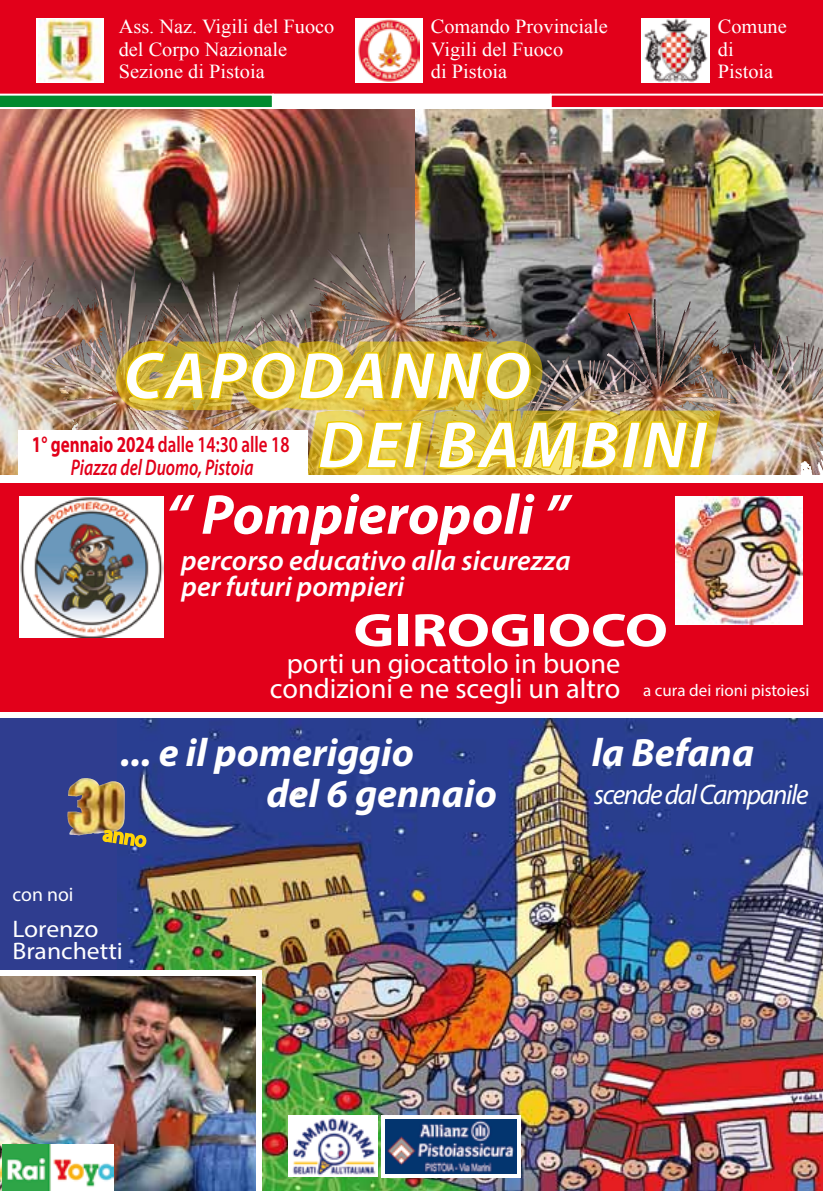
<style>
.page{position:relative;width:823px;height:1191px;background:#fff}
.page>*{position:absolute;margin:0;border:0;box-sizing:border-box;transform-origin:0 0}
.t1{font:italic 700 56.6px "Myriad Pro";color:#fff}
.t2{font:700 47.2px "Myriad Pro";color:#fff;scale:1.27 1}
.t3{font:italic 700 39.6px/41px "Myriad Pro";color:#fff}
.t4{font:28.4px/25px "Myriad Pro";color:#fff;text-align:center}
.t5{font:italic 600 28.4px/25.6px "Myriad Pro";color:#fff}
.t6{font:italic 28.4px "Myriad Pro";letter-spacing:-.05em;color:#fff}
.t7{font:24px/22.6px "Myriad Pro";color:#fff;scale:1.07 1}
.t8{font:italic 600 22.6px/22.6px "Myriad Pro";color:#e2001a;text-align:center;scale:.75 1}
.t9{font:19.8px/22.6px "Times New Roman";color:#fff}
.t10{font:19.8px "Myriad Pro";color:#fff}
.t11{font:17px "Myriad Pro";color:#fff}
.s1{font-weight:700;font-style:normal}
.s2{font-style:normal}
</style>
<div class="page">
<img style="left:0;top:109px;width:415px;height:232px">
<img style="left:415px;top:109px;width:407px;height:341px">
<div style="left:0;top:0;width:822px;height:102px;background:#e2001a"></div>
<div style="left:355px;top:18px;width:67px;height:65px;background:#fff"></div>
<img style="left:358px;top:19px;width:61px;height:62px">
<div style="left:36px;top:18px;width:67px;height:65px;background:#fff"></div>
<img style="left:39px;top:19px;width:62px;height:62px">
<img style="left:641px;top:18px;width:67px;height:65px">
<img style="left:720px;top:360px;width:9px;height:61px">
<img style="left:648px;top:299px;width:8px;height:42px">
<img style="left:211px;top:271px;width:5px;height:45px">
<img style="left:0;top:258px;width:170px;height:217px">
<div style="left:272px;top:94px;width:279px;height:15px;background:#fff"></div>
<svg style="left:549px;top:94px;width:273px;height:15px"></svg>
<svg style="left:0;top:94px;width:274px;height:15px;background:#3ea661"></svg>
<div style="left:0;top:695px;width:128px;height:496px;background:#2f3d8f"></div>
<img style="left:118px;top:718px;width:704px;height:473px">
<img style="left:270px;top:313px;width:40px;height:28px">
<img style="left:67px;top:778px;width:15px;height:54px">
<svg style="left:101px;top:810px;width:46px;height:51px"></svg>
<div style="left:0;top:970px;width:261px;height:221px;background:#fff"></div>
<img style="left:0;top:976px;width:255px;height:215px">
<div style="left:0;top:709px;width:822px;height:9px;background:#fff"></div>
<img style="left:288px;top:1115px;width:89px;height:61px">
<img style="left:2px;top:1144px;width:112px;height:47px">
<img style="left:357px;top:232px;width:18px;height:44px">
<img style="left:116px;top:341px;width:604px;height:134px">
<div style="left:18px;top:430px;width:289px;height:49px;background:#fff"></div>
<div style="left:0;top:483px;width:822px;height:229px;background:#e2001a"></div>
<img style="left:19px;top:497px;width:144px;height:140px">
<img style="left:675px;top:497px;width:126px;height:127px">
<svg style="left:381px;top:1115px;width:139px;height:62px"></svg>
<img style="left:385px;top:1119px;width:131px;height:54px">
<p class="t9" style="left:119px;top:15px;width:217px">Ass. Naz. Vigili del Fuoco del Corpo Nazionale<br>Sezione di Pistoia</p>
<p class="t9" style="left:430px;top:15px;width:178px">Comando Provinciale<br>Vigili del Fuoco<br>di Pistoia</p>
<p class="t9" style="left:717px;top:15px;width:70px">Comune di<br>Pistoia</p>
<p class="t8" style="left:32px;top:433px;width:345px"><span class="s1">1° gennaio 2024</span> <span class="s2">dalle 14:30 alle 18<br></span>Piazza del Duomo, Pistoia</p>
<h1 class="t1" style="left:165px;top:478px;width:405px">“ Pompieropoli ”</h1>
<h3 class="t5" style="left:181px;top:547px;width:391px">percorso educativo alla sicurezza per futuri pompieri</h3>
<h2 class="t2" style="left:353px;top:599px;width:249px">GIROGIOCO</h2>
<p class="t11" style="left:642px;top:679px;width:168px">a cura dei rioni pistoiesi</p>
<h3 class="t4" style="left:270px;top:650px;width:352px">porti un giocattolo in buone condizioni e ne scegli un altro</h3>
<h3 class="t3" style="left:266px;top:730px;width:232px;text-indent:-146px">... e il pomeriggio<br>del 6 gennaio</h3>
<p class="t10" style="left:12px;top:882px;width:63px">con noi</p>
<p class="t7" style="left:12px;top:917px;width:105px">Lorenzo<br>Branchetti</p>
<h3 class="t3" style="left:591px;top:731px;width:164px">la Befana</h3>
<h3 class="t6" style="left:593px;top:776px;width:216px">scende dal Campanile</h3>
</div>
